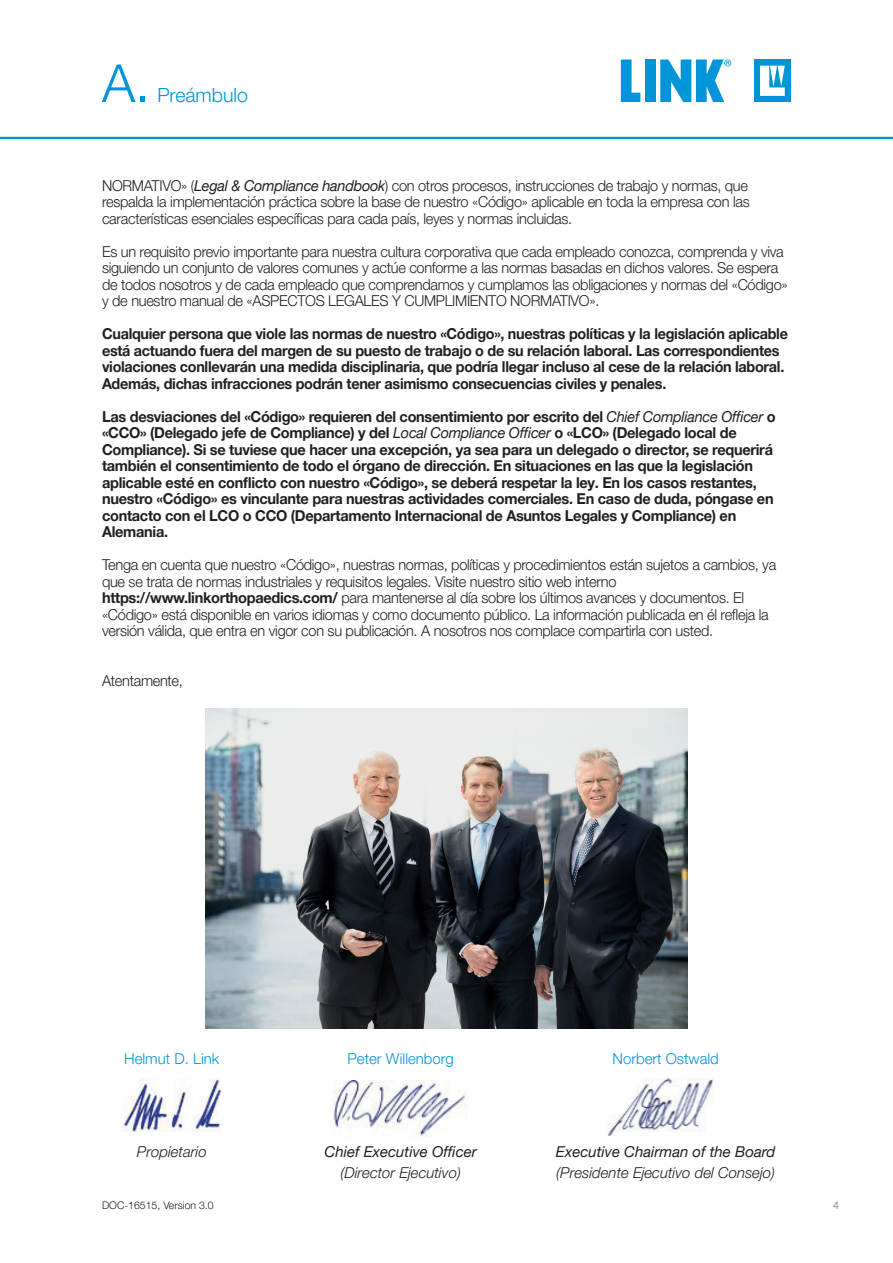
<style>
.page{position:relative;width:893px;height:1263px;background:#fff}
.page>*{position:absolute;margin:0;border:0;box-sizing:border-box;transform-origin:0 0}
.t1{font:300 52.5px "Helvetica Neue LT Pro";color:#0095d9}
.t2{font:300 19.5px "Helvetica Neue LT Pro";color:#0095d9}
.t3{font:300 15px/16.5px "Helvetica Neue LT Pro";letter-spacing:-.02em;color:#231f20}
.t4{font:700 15px/16.5px "Helvetica Neue LT Pro";letter-spacing:-.02em;color:#231f20}
.t5{font:700 15px/16.5px "Helvetica Neue LT Pro";letter-spacing:-.02em;color:#231f20;scale:.96 1}
.t6{font:italic 300 15px "Helvetica Neue LT Pro";color:#231f20}
.t7{font:italic 15px "Helvetica Neue LT Pro";color:#231f20}
.t8{font:300 15px "Helvetica Neue LT Pro";color:#0095d9}
.t9{font:300 10.5px "Helvetica Neue LT Pro";color:#231f20}
.t10{font:300 10.5px "Helvetica Neue LT Pro";color:#6c6d70}
.s1{font-weight:400;font-style:italic}
.s2{font-weight:700}
</style>
<div class="page">
<hr style="left:0;top:137px;width:893px;height:2px;background:#0095d9">
<img style="left:206px;top:708px;width:481px;height:321px">
<img style="left:121px;top:1078px;width:102px;height:54px">
<img style="left:334px;top:1080px;width:133px;height:57px">
<img style="left:608px;top:1078px;width:106px;height:57px">
<div style="left:754px;top:60px;width:37px;height:42px;background:#0095d9"></div>
<svg style="left:760px;top:66px;width:25px;height:30px"></svg>
<svg style="left:621px;top:60px;width:19px;height:42px"></svg>
<div style="left:645px;top:60px;width:11px;height:42px;background:#0095d9"></div>
<svg style="left:660px;top:60px;width:71px;height:42px"></svg>
<h1 class="t1" style="left:102px;top:51px;width:49px">A.</h1>
<h2 class="t2" style="left:157px;top:83px;width:92px">Preámbulo</h2>
<p class="t3" style="left:102px;top:177px;width:649px;text-align:justify">NORMATIVO» (<span class="s1">Legal &amp; Compliance handbook</span>) con otros procesos, instrucciones de trabajo y normas, que respalda la implementación práctica sobre la base de nuestro «Código» aplicable en toda la empresa con las características esenciales específicas para cada país, leyes y normas incluidas.</p>
<p class="t3" style="left:102px;top:243px;width:687px">Es un requisito previo importante para nuestra cultura corporativa que cada empleado conozca, comprenda y viva siguiendo un conjunto de valores comunes y actúe conforme a las normas basadas en dichos valores. Se espera de todos nosotros y de cada empleado que comprendamos y cumplamos las obligaciones y normas del «Código» y de nuestro manual de «ASPECTOS LEGALES Y CUMPLIMIENTO NORMATIVO».</p>
<p class="t5" style="left:102px;top:325px;width:716px">Cualquier persona que viole las normas de nuestro «Código», nuestras políticas y la legislación aplicable está actuando fuera del margen de su puesto de trabajo o de su relación laboral. Las correspondientes violaciones conllevarán una medida disciplinaria, que podría llegar incluso al cese de la relación laboral.<br>Además, dichas infracciones podrán tener asimismo consecuencias civiles y penales.</p>
<p class="t4" style="left:102px;top:408px;width:675px">Las desviaciones del «Código» requieren del consentimiento por escrito del <span class="s1">Chief Compliance Officer</span> o «CCO» (Delegado jefe de Compliance) y del <span class="s1">Local Compliance Officer</span> o «LCO» (Delegado local de Compliance). Si se tuviese que hacer una excepción, ya sea para un delegado o director, se requerirá también el consentimiento de todo el órgano de dirección. En situaciones en las que la legislación aplicable esté en conflicto con nuestro «Código», se deberá respetar la ley. En los casos restantes, nuestro «Código» es vinculante para nuestras actividades comerciales. En caso de duda, póngase en contacto con el LCO o CCO (Departamento Internacional de Asuntos Legales y Compliance) en Alemania.</p>
<p class="t3" style="left:102px;top:556px;width:676px">Tenga en cuenta que nuestro «Código», nuestras normas, políticas y procedimientos están sujetos a cambios, ya que se trata de normas industriales y requisitos legales. Visite nuestro sitio web interno <span class="s2">https://www.linkorthopaedics.com/</span> para mantenerse al día sobre los últimos avances y documentos. El «Código» está disponible en varios idiomas y como documento público. La información publicada en él refleja la versión válida, que entra en vigor con su publicación. A nosotros nos complace compartirla con usted.</p>
<p class="t3" style="left:102px;top:672px;width:82px">Atentamente,</p>
<p class="t8" style="left:124px;top:1049px;width:97px">Helmut D. Link</p>
<p class="t6" style="left:137px;top:1142px;width:71px">Propietario</p>
<p class="t8" style="left:347px;top:1049px;width:108px">Peter Willenborg</p>
<p class="t7" style="left:325px;top:1142px;width:154px">Chief Executive Officer</p>
<p class="t6" style="left:341px;top:1163px;width:122px">(Director Ejecutivo)</p>
<p class="t8" style="left:612px;top:1049px;width:108px">Norbert Ostwald</p>
<p class="t7" style="left:556px;top:1142px;width:221px">Executive Chairman of the Board</p>
<p class="t6" style="left:556px;top:1163px;width:220px">(Presidente Ejecutivo del Consejo)</p>
<p class="t9" style="left:102px;top:1199px;width:113px">DOC-16515, Version 3.0</p>
<p class="t10" style="left:833px;top:1198px;width:7px">4</p>
</div>
